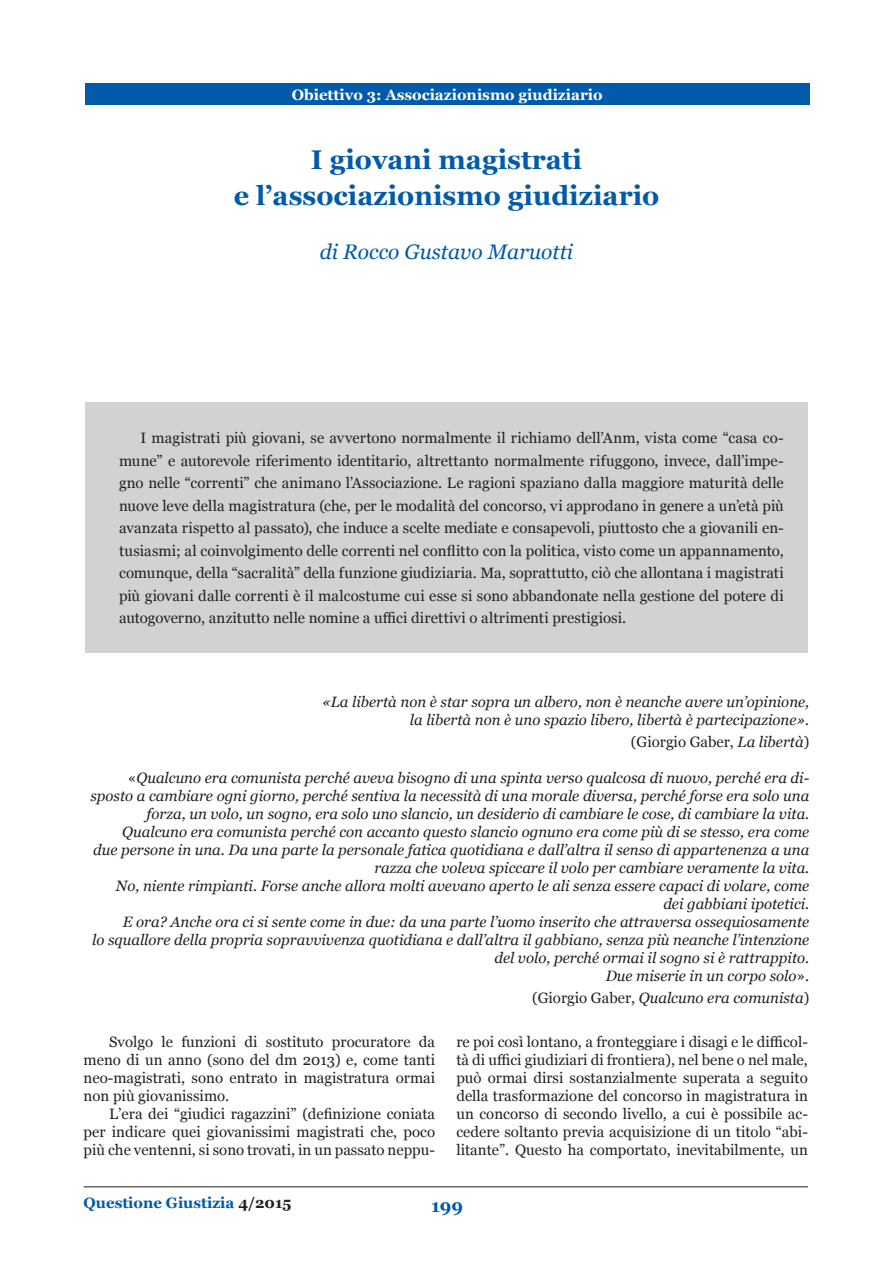
<style>
.page{position:relative;width:893px;height:1263px;background:#fff}
.page>*{position:absolute;margin:0;border:0;box-sizing:border-box;transform-origin:0 0}
.titolo{font:700 27px/36px "Georgia";color:#015aaa;text-align:center}
.t1{font:italic 21px "Georgia";color:#015aaa}
.t2{font:700 18px "Georgia";color:#015aaa}
.testo{font:15px/18px "Georgia";color:#231f20;text-align:justify}
.testo-2{font:italic 15px/18px "Georgia";color:#231f20;text-align:right}
.t3{font:700 15px "Georgia";color:#fff}
.t4{font:700 15px "Georgia";color:#015aaa}
.s1{font-style:italic}
.s2{font-style:normal}
.s3{color:#231f20}
</style>
<div class="page">
<hr style="left:84px;top:1186px;width:724px;height:1px;background:#231f20">
<div style="left:85px;top:83px;width:724px;height:22px;background:#015aaa"></div>
<div style="left:85px;top:403px;width:723px;height:250px;background:#d1d2d4"></div>
<p class="t3" style="left:292px;top:85px;width:312px">Obiettivo 3: Associazionismo giudiziario</p>
<p class="titolo" style="left:234px;top:142px;width:427px">I giovani magistrati<br>e l’associazionismo giudiziario</p>
<p class="t1" style="left:320px;top:239px;width:255px">di Rocco Gustavo Maruotti</p>
<p class="testo" style="left:119px;top:427px;width:666px;line-height:22.5px;text-indent:21px">I magistrati più giovani, se avvertono normalmente il richiamo dell’Anm, vista come “casa co&shy;mune” e autorevole riferimento identitario, altrettanto normalmente rifuggono, invece, dall’impe&shy;gno nelle “correnti” che animano l’Associazione. Le ragioni spaziano dalla maggiore maturità delle nuove leve della magistratura (che, per le modalità del concorso, vi approdano in genere a un’età più avanzata rispetto al passato), che induce a scelte mediate e consapevoli, piuttosto che a giovanili en&shy;tusiasmi; al coinvolgimento delle correnti nel conflitto con la politica, visto come un appannamento, comunque, della “sacralità” della funzione giudiziaria. Ma, soprattutto, ciò che allontana i magistrati più giovani dalle correnti è il malcostume cui esse si sono abbandonate nella gestione del potere di autogoverno, anzitutto nelle nomine a uffici direttivi o altrimenti prestigiosi.</p>
<p class="testo-2" style="left:322px;top:692px;width:489px">«La libertà non è star sopra un albero, non è neanche avere un’opinione, la libertà non è uno spazio libero, libertà è partecipazione».</p>
<p class="testo" style="left:631px;top:733px;width:180px">(Giorgio Gaber, <span class="s1">La libertà</span>)</p>
<p class="testo-2" style="left:90px;top:769px;width:720px"><span class="s2">«</span>Qualcuno era comunista perché aveva bisogno di una spinta verso qualcosa di nuovo, perché era di&shy;sposto a cambiare ogni giorno, perché sentiva la necessità di una morale diversa, perché forse era solo una forza, un volo, un sogno, era solo uno slancio, un desiderio di cambiare le cose, di cambiare la vita.</p>
<p class="testo-2" style="left:93px;top:823px;width:718px">Qualcuno era comunista perché con accanto questo slancio ognuno era come più di se stesso, era come<br>due persone in una. Da una parte la personale fatica quotidiana e dall’altra il senso di appartenenza a una razza che voleva spiccare il volo per cambiare veramente la vita.</p>
<p class="testo-2" style="left:116px;top:877px;width:695px">No, niente rimpianti. Forse anche allora molti avevano aperto le ali senza essere capaci di volare, come dei gabbiani ipotetici.</p>
<p class="testo-2" style="left:92px;top:913px;width:719px">E ora? Anche ora ci si sente come in due: da una parte l’uomo inserito che attraversa ossequiosamente<br>lo squallore della propria sopravvivenza quotidiana e dall’altra il gabbiano, senza più neanche l’intenzione del volo, perché ormai il sogno si è rattrappito.</p>
<p class="testo-2" style="left:606px;top:967px;width:205px">Due miserie in un corpo solo<span class="s2">».</span></p>
<p class="testo-2" style="left:532px;top:989px;width:279px"><span class="s2">(Giorgio Gaber,</span> Qualcuno era comunista<span class="s2">)</span></p>
<p class="testo" style="left:84px;top:1033px;width:353px;text-indent:26px">Svolgo le funzioni di sostituto procuratore da meno di un anno (sono del dm 2013) e, come tanti neo-magistrati, sono entrato in magistratura ormai non più giovanissimo.</p>
<p class="testo" style="left:84px;top:1105px;width:353px;text-indent:26px">L’era dei “giudici ragazzini” (definizione coniata per indicare quei giovanissimi magistrati che, poco più che ventenni, si sono trovati, in un passato neppu-</p>
<p class="testo" style="left:456px;top:1033px;width:353px">re poi così lontano, a fronteggiare i disagi e le difficol&shy;tà di uffici giudiziari di frontiera), nel bene o nel male, può ormai dirsi sostanzialmente superata a seguito della trasformazione del concorso in magistratura in un concorso di secondo livello, a cui è possibile ac&shy;cedere soltanto previa acquisizione di un titolo “abi&shy;litante”. Questo ha comportato, inevitabilmente, un</p>
<p class="t4" style="left:84px;top:1193px;width:209px">Questione Giustizia <span class="s3">4/2015</span></p>
<p class="t2" style="left:431px;top:1194px;width:34px">199</p>
</div>
